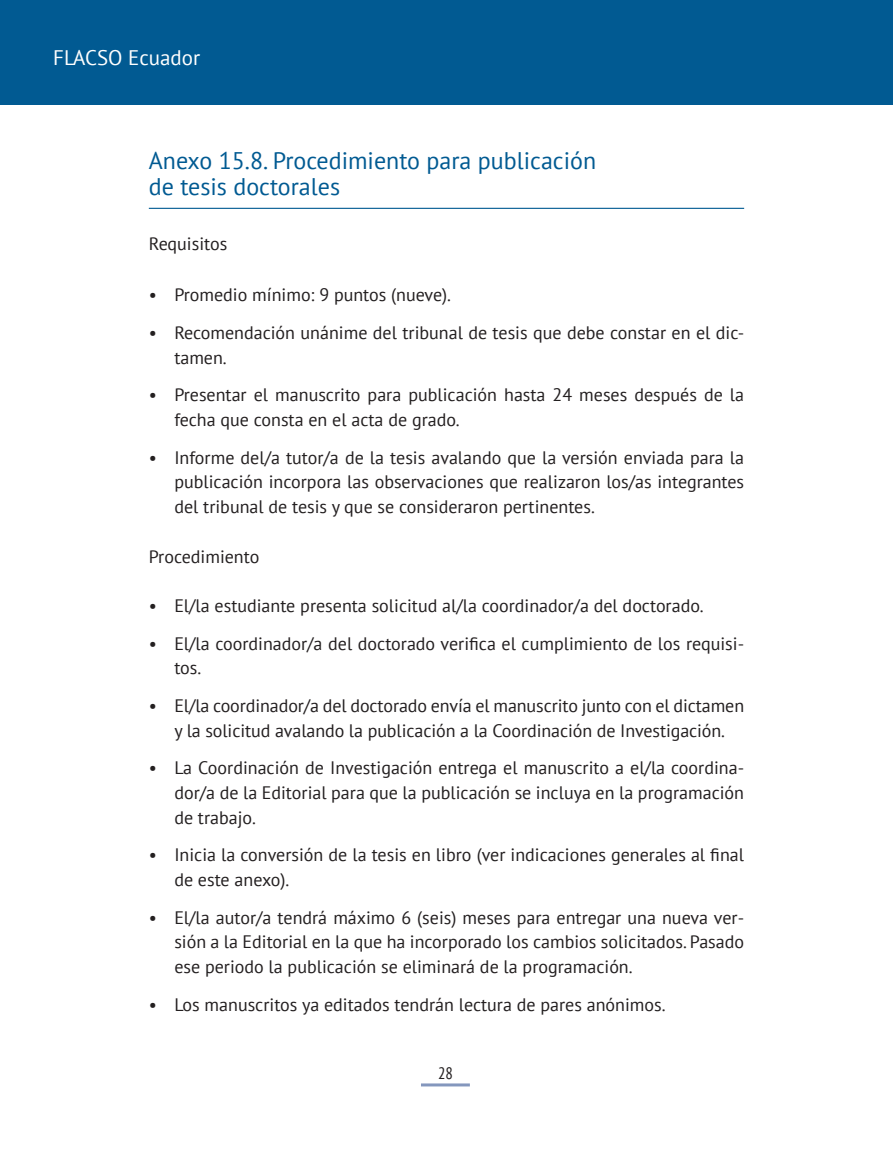
<style>
.page{position:relative;width:893px;height:1149px;background:#fff}
.page>*{position:absolute;margin:0;border:0;box-sizing:border-box;transform-origin:0 0}
.Títulos{font:24px/26px "PT Sans";color:#015a92}
.t1{font:21px "PT Sans";color:#fff}
.lista_1{font:18px/24.8px "PT Sans";color:#231f20}
.Texto_principal{font:18px "PT Sans";color:#231f20}
.t2{font:condensed 16.5px "PT Sans";color:#231f20}
</style>
<div class="page">
<div style="left:0;top:0;width:893px;height:104px;background:#015a92"></div>
<hr style="left:421px;top:1083px;width:49px;height:3px;background:#8497bd">
<hr style="left:149px;top:208px;width:595px;height:1px;background:#015a92">
<p class="t1" style="left:53px;top:44px;width:149px">FLACSO Ecuador</p>
<p class="Títulos" style="left:149px;top:147px;width:449px">Anexo 15.8. Procedimiento para publicación de tesis doctorales</p>
<p class="Texto_principal" style="left:149px;top:231px;width:80px">Requisitos</p>
<p class="lista_1" style="left:149px;top:282px;width:304px">• Promedio mínimo: 9 puntos (nueve).</p>
<p class="lista_1" style="left:174px;top:319px;width:571px;text-indent:-26px">• Recomendación unánime del tribunal de tesis que debe constar en el dic&shy;tamen.</p>
<p class="lista_1" style="left:174px;top:382px;width:571px;text-indent:-26px">• Presentar el manuscrito para publicación hasta 24 meses después de la fecha que consta en el acta de grado.</p>
<p class="lista_1" style="left:174px;top:444px;width:571px;text-align:justify;text-indent:-26px">• Informe del/a tutor/a de la tesis avalando que la versión enviada para la publicación incorpora las observaciones que realizaron los/as integrantes del tribunal de tesis y que se consideraron pertinentes.</p>
<p class="Texto_principal" style="left:149px;top:544px;width:112px">Procedimiento</p>
<p class="lista_1" style="left:149px;top:593px;width:556px">• El/la estudiante presenta solicitud al/la coordinador/a del doctorado.</p>
<p class="lista_1" style="left:174px;top:630px;width:571px;text-indent:-26px">• El/la coordinador/a del doctorado verifica el cumplimiento de los requisi&shy;tos.</p>
<p class="lista_1" style="left:149px;top:692px;width:597px;text-align:center">• El/la coordinador/a del doctorado envía el manuscrito junto con el dictamen y la solicitud avalando la publicación a la Coordinación de Investigación.</p>
<p class="lista_1" style="left:174px;top:755px;width:571px;text-align:justify;text-indent:-26px">• La Coordinación de Investigación entrega el manuscrito a el/la coordina&shy;dor/a de la Editorial para que la publicación se incluya en la programación de trabajo.</p>
<p class="lista_1" style="left:174px;top:842px;width:571px;text-indent:-26px">• Inicia la conversión de la tesis en libro (ver indicaciones generales al final de este anexo).</p>
<p class="lista_1" style="left:174px;top:904px;width:571px;text-align:justify;text-indent:-26px">• El/la autor/a tendrá máximo 6 (seis) meses para entregar una nueva ver&shy;sión a la Editorial en la que ha incorporado los cambios solicitados. Pasado ese periodo la publicación se eliminará de la programación.</p>
<p class="lista_1" style="left:149px;top:991px;width:518px">• Los manuscritos ya editados tendrán lectura de pares anónimos.</p>
<p class="t2" style="left:438px;top:1062px;width:16px">28</p>
</div>
